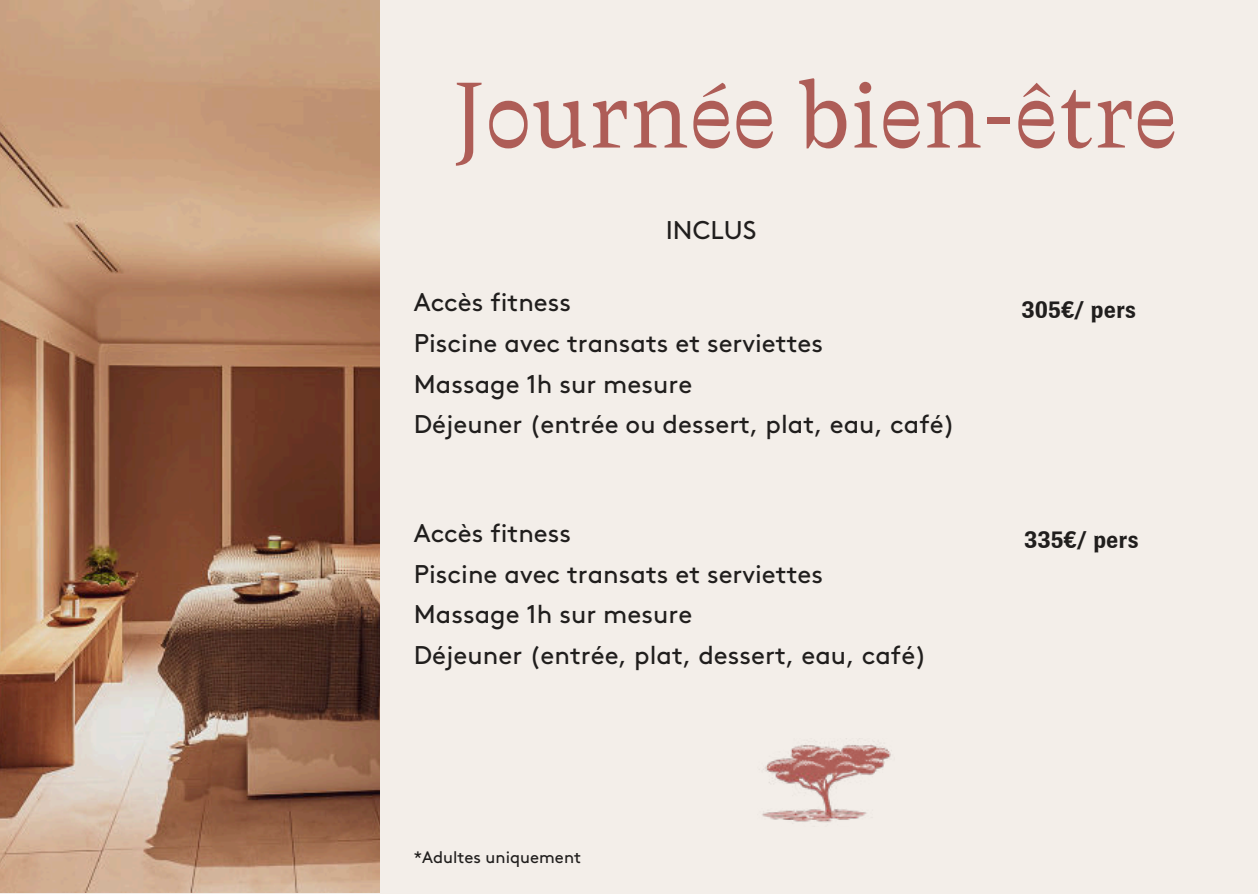
<style>
.page{position:relative;width:1258px;height:894px;background:#fff}
.page>*{position:absolute;margin:0;border:0;box-sizing:border-box;transform-origin:0 0}
.t1{font:90px "Traulha Jornau";color:#ae5d57}
.t2{font:25.5px/40.5px "Brown";color:#201e1d}
.t3{font:700 24px "Brown";color:#201e1d}
.t4{font:16.5px "Brown";color:#201e1d}
</style>
<div class="page">
<div style="left:0;top:0;width:1257px;height:893px;background:#f3eee9"></div>
<img style="left:762px;top:738px;width:129px;height:84px">
<img style="left:0;top:0;width:379px;height:892px">
<h1 class="t1" style="left:453px;top:64px;width:726px">Journée bien-être</h1>
<p class="t2" style="left:666px;top:207px;width:92px">INCLUS</p>
<p class="t2" style="left:414px;top:280px;width:543px">Accès fitness<br>Piscine avec transats et serviettes<br>Massage 1h sur mesure<br>Déjeuner (entrée ou dessert, plat, eau, café)</p>
<p class="t2" style="left:414px;top:511px;width:514px">Accès fitness<br>Piscine avec transats et serviettes<br>Massage 1h sur mesure<br>Déjeuner (entrée, plat, dessert, eau, café)</p>
<p class="t3" style="left:1021px;top:296px;width:116px">305€/ pers</p>
<p class="t3" style="left:1024px;top:526px;width:116px">335€/ pers</p>
<p class="t4" style="left:414px;top:844px;width:169px">*Adultes uniquement</p>
</div>
